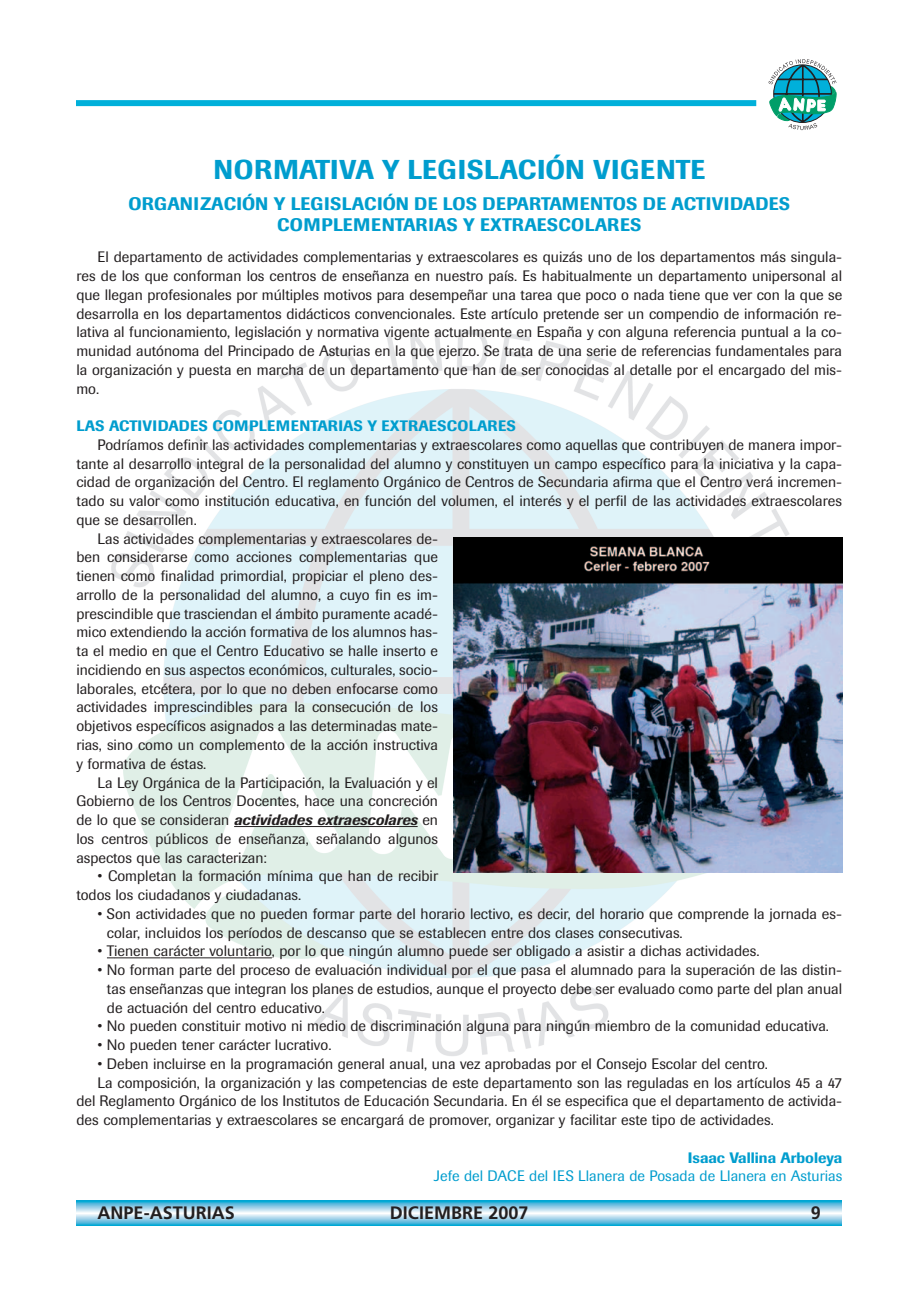
<style>
.page{position:relative;width:919px;height:1289px;background:#fff}
.page>*{position:absolute;margin:0;border:0;box-sizing:border-box;transform-origin:0 0}
.t1{font:500 27px "Imago";letter-spacing:.02em;color:#009dce}
.t2{font:500 18px/21.6px "Imago";letter-spacing:.02em;color:#009dce;text-align:center}
.t3{font:700 18px "Frutiger LT Std";color:#231f20}
.t4{font:15px/18.8px "Imago";color:#231f20;text-align:justify}
.t5{font:15px "Imago";color:#009dce}
.t6{font:italic 500 15px "Imago";color:#231f20}
.t7{font:500 15px "Imago";letter-spacing:.02em;color:#009dce}
.t8{font:500 15px "Imago";color:#009dce}
.s1{font-weight:400;font-style:normal}
</style>
<div class="page">
<img style="left:107px;top:329px;width:705px;height:727px">
<div style="left:76px;top:1200px;width:766px;height:25px;background:#00a7d4"></div>
<svg style="left:76px;top:1223px;width:766px;height:1px"></svg>
<svg style="left:76px;top:1202px;width:766px;height:21px;background:#40b4db"></svg>
<div style="left:76px;top:1203px;width:766px;height:19px;background:#6cbee0"></div>
<div style="left:76px;top:1203px;width:766px;height:18px;background:#50b5db"></div>
<svg style="left:76px;top:1204px;width:766px;height:17px;background:#71c0e1"></svg>
<svg style="left:76px;top:1205px;width:766px;height:15px;background:#85c7e4"></svg>
<svg style="left:76px;top:1206px;width:766px;height:13px;background:#99cfe8"></svg>
<svg style="left:76px;top:1207px;width:766px;height:11px;background:#a9d5eb"></svg>
<svg style="left:76px;top:1208px;width:766px;height:9px;background:#bbddef"></svg>
<svg style="left:76px;top:1209px;width:766px;height:7px;background:#cde6f3"></svg>
<svg style="left:76px;top:1210px;width:766px;height:5px;background:#dfeef7"></svg>
<hr style="left:76px;top:1211px;width:766px;height:3px;background:#edf5fa">
<hr style="left:76px;top:1212px;width:766px;height:1px;background:#fff">
<div style="left:76px;top:100px;width:680px;height:6px;background:#00b0da"></div>
<svg style="left:768px;top:59px;width:68px;height:71px"></svg>
<hr style="left:234px;top:826px;width:183px;height:1px;background:#231f20">
<hr style="left:114px;top:957px;width:46px;height:1px;background:#231f20">
<hr style="left:161px;top:957px;width:87px;height:1px;background:#231f20">
<svg style="left:248px;top:957px;width:24px;height:1px"></svg>
<img style="left:453px;top:537px;width:389px;height:335px">
<h1 class="t1" style="left:213px;top:160px;width:493px">NORMATIVA Y LEGISLACIÓN VIGENTE</h1>
<p class="t2" style="left:128px;top:194px;width:663px">ORGANIZACIÓN Y LEGISLACIÓN DE LOS DEPARTAMENTOS DE ACTIVIDADES<br>COMPLEMENTARIAS Y EXTRAESCOLARES</p>
<p class="t4" style="left:76px;top:249px;width:767px;text-indent:21px">El departamento de actividades complementarias y extraescolares es quizás uno de los departamentos más singula&shy;res de los que conforman los centros de enseñanza en nuestro país. Es habitualmente un departamento unipersonal al que llegan profesionales por múltiples motivos para desempeñar una tarea que poco o nada tiene que ver con la que se desarrolla en los departamentos didácticos convencionales. Este artículo pretende ser un compendio de información re&shy;lativa al funcionamiento, legislación y normativa vigente actualmente en España y con alguna referencia puntual a la co&shy;munidad autónoma del Principado de Asturias en la que ejerzo. Se trata de una serie de referencias fundamentales para la organización y puesta en marcha de un departamento que han de ser conocidas al detalle por el encargado del mis&shy;mo.</p>
<p class="t7" style="left:76px;top:420px;width:441px">LAS ACTIVIDADES COMPLEMENTARIAS Y EXTRAESCOLARES</p>
<p class="t4" style="left:98px;top:437px;width:746px">Podríamos definir las actividades complementarias y extraescolares como aquellas que contribuyen de manera impor-</p>
<p class="t4" style="left:76px;top:455px;width:767px">tante al desarrollo integral de la personalidad del alumno y constituyen un campo específico para la iniciativa y la capa-</p>
<p class="t4" style="left:76px;top:474px;width:767px">cidad de organización del Centro. El reglamento Orgánico de Centros de Secundaria afirma que el Centro verá incremen-</p>
<p class="t4" style="left:76px;top:493px;width:767px">tado su valor como institución educativa, en función del volumen, el interés y el perfil de las actividades extraescolares</p>
<p class="t4" style="left:76px;top:512px;width:122px">que se desarrollen.</p>
<p class="t4" style="left:98px;top:530px;width:342px">Las actividades complementarias y extraescolares de-</p>
<p class="t4" style="left:76px;top:549px;width:363px">ben considerarse como acciones complementarias que</p>
<p class="t4" style="left:76px;top:568px;width:363px">tienen como finalidad primordial, propiciar el pleno des-</p>
<p class="t4" style="left:76px;top:587px;width:363px">arrollo de la personalidad del alumno, a cuyo fin es im-</p>
<p class="t4" style="left:76px;top:605px;width:363px">prescindible que trasciendan el ámbito puramente acadé-</p>
<p class="t4" style="left:76px;top:624px;width:363px">mico extendiendo la acción formativa de los alumnos has-</p>
<p class="t4" style="left:76px;top:643px;width:363px">ta el medio en que el Centro Educativo se halle inserto e</p>
<p class="t4" style="left:76px;top:662px;width:363px">incidiendo en sus aspectos económicos, culturales, socio-</p>
<p class="t4" style="left:76px;top:680px;width:363px">laborales, etcétera, por lo que no deben enfocarse como</p>
<p class="t4" style="left:76px;top:699px;width:363px">actividades imprescindibles para la consecución de los</p>
<p class="t4" style="left:76px;top:718px;width:363px">objetivos específicos asignados a las determinadas mate-</p>
<p class="t4" style="left:76px;top:737px;width:363px">rias, sino como un complemento de la acción instructiva</p>
<p class="t4" style="left:76px;top:755px;width:131px">y formativa de éstas.</p>
<p class="t4" style="left:98px;top:774px;width:342px">La Ley Orgánica de la Participación, la Evaluación y el</p>
<p class="t4" style="left:76px;top:793px;width:363px">Gobierno de los Centros Docentes, hace una concreción</p>
<p class="t6" style="left:76px;top:814px;width:363px"><span class="s1">de lo que se consideran</span> actividades extraescolares <span class="s1">en</span></p>
<p class="t4" style="left:76px;top:830px;width:363px">los centros públicos de enseñanza, señalando algunos</p>
<p class="t4" style="left:76px;top:849px;width:192px">aspectos que las caracterizan:</p>
<p class="t4" style="left:76px;top:868px;width:363px;text-indent:21px">• Completan la formación mínima que han de recibir todos los ciudadanos y ciudadanas.</p>
<p class="t4" style="left:107px;top:905px;width:736px;text-indent:-9px">• Son actividades que no pueden formar parte del horario lectivo, es decir, del horario que comprende la jornada es&shy;colar, incluidos los períodos de descanso que se establecen entre dos clases consecutivas.</p>
<p class="t4" style="left:98px;top:943px;width:663px">• Tienen carácter voluntario, por lo que ningún alumno puede ser obligado a asistir a dichas actividades.</p>
<p class="t4" style="left:107px;top:962px;width:736px;text-indent:-9px">• No forman parte del proceso de evaluación individual por el que pasa el alumnado para la superación de las distin&shy;tas enseñanzas que integran los planes de estudios, aunque el proyecto debe ser evaluado como parte del plan anual de actuación del centro educativo.</p>
<p class="t4" style="left:98px;top:1018px;width:733px">• No pueden constituir motivo ni medio de discriminación alguna para ningún miembro de la comunidad educativa.</p>
<p class="t4" style="left:98px;top:1037px;width:235px">• No pueden tener carácter lucrativo.</p>
<p class="t4" style="left:98px;top:1055px;width:672px">• Deben incluirse en la programación general anual, una vez aprobadas por el Consejo Escolar del centro.</p>
<p class="t4" style="left:98px;top:1074px;width:746px">La composición, la organización y las competencias de este departamento son las reguladas en los artículos 45 a 47</p>
<p class="t4" style="left:76px;top:1093px;width:767px">del Reglamento Orgánico de los Institutos de Educación Secundaria. En él se especifica que el departamento de activida-</p>
<p class="t4" style="left:76px;top:1112px;width:699px">des complementarias y extraescolares se encargará de promover, organizar y facilitar este tipo de actividades.</p>
<p class="t8" style="left:687px;top:1152px;width:156px">Isaac Vallina Arboleya</p>
<p class="t5" style="left:434px;top:1170px;width:410px">Jefe del DACE del IES Llanera de Posada de Llanera en Asturias</p>
<p class="t3" style="left:98px;top:1205px;width:138px">ANPE-ASTURIAS</p>
<p class="t3" style="left:390px;top:1205px;width:140px">DICIEMBRE 2007</p>
<p class="t3" style="left:810px;top:1205px;width:12px">9</p>
</div>
